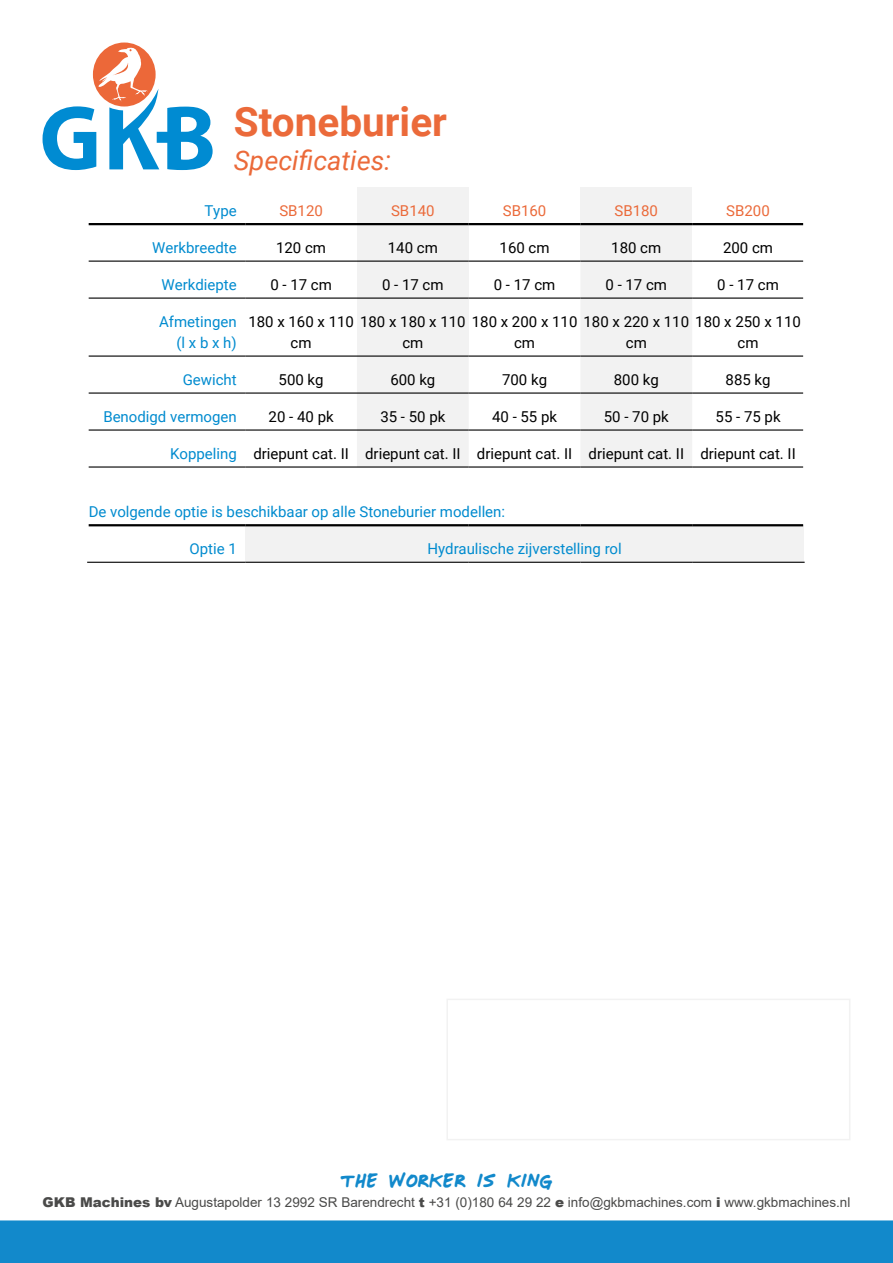
<style>
.page{position:relative;width:893px;height:1263px;background:#fff}
.page>*{position:absolute;margin:0;border:0;box-sizing:border-box;transform-origin:0 0}
.t1{font:700 40.5px "Roboto";color:#eb6a3a}
.t2{font:27px "Mr Marcoozie MEDIUM";color:#1289cb}
.t3{font:italic 27px "Roboto";color:#eb6a3a}
.t4{font:15px/21px "Roboto";color:#000}
.t5{font:15px/21px "Roboto";color:#008bcf;text-align:right}
.t6{font:15px "Roboto";color:#eb6a3a}
.t7{font:13.5px "Arial";color:#4a4a49}
.s1{color:#008bcf}
.s2{font-weight:900}
</style>
<div class="page">
<div style="left:0;top:1220px;width:893px;height:43px;background:#1289cb"></div>
<div style="left:93px;top:43px;width:63px;height:64px;background:#ec6839;border-radius:50%"></div>
<svg style="left:43px;top:47px;width:170px;height:123px"></svg>
<div style="left:446px;top:999px;width:404px;height:141px;border:2px solid #f2f2f2"></div>
<svg style="left:88px;top:223px;width:716px;height:244px"></svg>
<div style="left:357px;top:187px;width:112px;height:37px;background:#f2f2f2"></div>
<div style="left:580px;top:187px;width:112px;height:37px;background:#f2f2f2"></div>
<div style="left:357px;top:224px;width:112px;height:37px;background:#f2f2f2"></div>
<div style="left:580px;top:224px;width:112px;height:37px;background:#f2f2f2"></div>
<div style="left:357px;top:261px;width:112px;height:37px;background:#f2f2f2"></div>
<div style="left:357px;top:298px;width:112px;height:58px;background:#f2f2f2"></div>
<div style="left:357px;top:357px;width:112px;height:109px;background:#f2f2f2"></div>
<div style="left:580px;top:262px;width:112px;height:204px;background:#f2f2f2"></div>
<svg style="left:88px;top:467px;width:716px;height:95px"></svg>
<div style="left:245px;top:525px;width:559px;height:37px;background:#f2f2f2"></div>
<hr style="left:89px;top:261px;width:156px;height:1px;background:#000">
<hr style="left:89px;top:297px;width:156px;height:2px;background:#000">
<hr style="left:89px;top:355px;width:156px;height:2px;background:#000">
<hr style="left:89px;top:392px;width:156px;height:2px;background:#000">
<hr style="left:245px;top:392px;width:112px;height:2px;background:#000">
<hr style="left:357px;top:392px;width:112px;height:2px;background:#000">
<hr style="left:469px;top:392px;width:111px;height:2px;background:#000">
<hr style="left:580px;top:392px;width:112px;height:2px;background:#000">
<hr style="left:692px;top:392px;width:111px;height:2px;background:#000">
<hr style="left:89px;top:429px;width:156px;height:2px;background:#000">
<hr style="left:245px;top:429px;width:112px;height:2px;background:#000">
<hr style="left:357px;top:429px;width:112px;height:2px;background:#000">
<hr style="left:469px;top:429px;width:111px;height:2px;background:#000">
<hr style="left:580px;top:429px;width:112px;height:2px;background:#000">
<hr style="left:692px;top:429px;width:111px;height:2px;background:#000">
<hr style="left:89px;top:466px;width:156px;height:2px;background:#000">
<hr style="left:245px;top:466px;width:112px;height:2px;background:#000">
<hr style="left:357px;top:466px;width:112px;height:2px;background:#000">
<hr style="left:469px;top:466px;width:111px;height:2px;background:#000">
<hr style="left:580px;top:466px;width:112px;height:2px;background:#000">
<hr style="left:692px;top:466px;width:111px;height:2px;background:#000">
<hr style="left:245px;top:261px;width:112px;height:1px;background:#000">
<hr style="left:357px;top:261px;width:112px;height:1px;background:#000">
<hr style="left:469px;top:261px;width:111px;height:1px;background:#000">
<hr style="left:580px;top:261px;width:112px;height:1px;background:#000">
<hr style="left:692px;top:261px;width:111px;height:1px;background:#000">
<hr style="left:245px;top:297px;width:112px;height:2px;background:#000">
<hr style="left:357px;top:297px;width:112px;height:2px;background:#000">
<hr style="left:469px;top:297px;width:111px;height:2px;background:#000">
<hr style="left:580px;top:297px;width:112px;height:2px;background:#000">
<hr style="left:692px;top:297px;width:111px;height:2px;background:#000">
<hr style="left:245px;top:355px;width:112px;height:2px;background:#000">
<hr style="left:357px;top:355px;width:112px;height:2px;background:#000">
<hr style="left:469px;top:355px;width:111px;height:2px;background:#000">
<hr style="left:580px;top:355px;width:112px;height:2px;background:#000">
<hr style="left:692px;top:355px;width:111px;height:2px;background:#000">
<hr style="left:89px;top:223px;width:156px;height:2px;background:#000">
<hr style="left:245px;top:223px;width:112px;height:2px;background:#000">
<hr style="left:357px;top:223px;width:112px;height:2px;background:#000">
<hr style="left:469px;top:223px;width:111px;height:2px;background:#000">
<hr style="left:580px;top:223px;width:112px;height:2px;background:#000">
<hr style="left:692px;top:223px;width:111px;height:2px;background:#000">
<hr style="left:89px;top:524px;width:156px;height:2px;background:#000">
<hr style="left:245px;top:524px;width:112px;height:2px;background:#000">
<hr style="left:357px;top:524px;width:112px;height:2px;background:#000">
<hr style="left:469px;top:524px;width:111px;height:2px;background:#000">
<hr style="left:580px;top:524px;width:112px;height:2px;background:#000">
<hr style="left:692px;top:524px;width:111px;height:2px;background:#000">
<hr style="left:87px;top:562px;width:158px;height:1px;background:#000">
<hr style="left:245px;top:562px;width:112px;height:1px;background:#000">
<hr style="left:357px;top:562px;width:112px;height:1px;background:#000">
<hr style="left:469px;top:562px;width:111px;height:1px;background:#000">
<hr style="left:580px;top:562px;width:112px;height:1px;background:#000">
<hr style="left:692px;top:562px;width:113px;height:1px;background:#000">
<h1 class="t1" style="left:234px;top:93px;width:215px">Stoneburier</h1>
<h2 class="t3" style="left:234px;top:142px;width:159px">Specificaties:</h2>
<p class="t5" style="left:204px;top:199px;width:34px">Type</p>
<p class="t6" style="left:279px;top:200px;width:45px">SB120</p>
<p class="t6" style="left:391px;top:200px;width:45px">SB140</p>
<p class="t6" style="left:503px;top:200px;width:45px">SB160</p>
<p class="t6" style="left:614px;top:200px;width:45px">SB180</p>
<p class="t6" style="left:726px;top:200px;width:45px">SB200</p>
<p class="t5" style="left:152px;top:236px;width:86px">Werkbreedte</p>
<p class="t4" style="left:276px;top:236px;width:51px">120 cm</p>
<p class="t4" style="left:388px;top:236px;width:51px">140 cm</p>
<p class="t4" style="left:500px;top:236px;width:51px">160 cm</p>
<p class="t4" style="left:611px;top:236px;width:51px">180 cm</p>
<p class="t4" style="left:723px;top:236px;width:51px">200 cm</p>
<p class="t5" style="left:161px;top:273px;width:77px">Werkdiepte</p>
<p class="t4" style="left:270px;top:273px;width:63px">0 - 17 cm</p>
<p class="t4" style="left:382px;top:273px;width:63px">0 - 17 cm</p>
<p class="t4" style="left:494px;top:273px;width:63px">0 - 17 cm</p>
<p class="t4" style="left:605px;top:273px;width:63px">0 - 17 cm</p>
<p class="t4" style="left:717px;top:273px;width:63px">0 - 17 cm</p>
<p class="t5" style="left:159px;top:310px;width:79px">Afmetingen (l x b x h)</p>
<p class="t4" style="left:291px;top:310px;width:512px;text-indent:-42px">180 x 160 x 110 180 x 180 x 110 180 x 200 x 110 180 x 220 x 110 180 x 250 x 110 cm</p>
<p class="t4" style="left:402px;top:331px;width:22px">cm</p>
<p class="t4" style="left:514px;top:331px;width:22px">cm</p>
<p class="t4" style="left:626px;top:331px;width:22px">cm</p>
<p class="t4" style="left:737px;top:331px;width:22px">cm</p>
<p class="t5" style="left:183px;top:368px;width:56px">Gewicht</p>
<p class="t4" style="left:279px;top:368px;width:47px">500 kg</p>
<p class="t4" style="left:390px;top:368px;width:47px">600 kg</p>
<p class="t4" style="left:502px;top:368px;width:47px">700 kg</p>
<p class="t4" style="left:614px;top:368px;width:47px">800 kg</p>
<p class="t4" style="left:725px;top:368px;width:47px">885 kg</p>
<p class="t5" style="left:103px;top:405px;width:135px">Benodigd vermogen</p>
<p class="t4" style="left:269px;top:405px;width:67px">20 - 40 pk</p>
<p class="t4" style="left:380px;top:405px;width:67px">35 - 50 pk</p>
<p class="t4" style="left:492px;top:405px;width:67px">40 - 55 pk</p>
<p class="t4" style="left:604px;top:405px;width:67px">50 - 70 pk</p>
<p class="t4" style="left:716px;top:405px;width:67px">55 - 75 pk</p>
<p class="t4" style="left:170px;top:442px;width:627px"><span class="s1">Koppeling</span> driepunt cat. II driepunt cat. II driepunt cat. II driepunt cat. II driepunt cat. II</p>
<p class="t5" style="left:89px;top:500px;width:418px">De volgende optie is beschikbaar op alle Stoneburier modellen:</p>
<p class="t5" style="left:189px;top:537px;width:49px">Optie 1</p>
<p class="t5" style="left:427px;top:537px;width:196px">Hydraulische zijverstelling rol</p>
<h2 class="t2" style="left:340px;top:1166px;width:214px">the worker is king</h2>
<p class="t7" style="left:43px;top:1193px;width:809px"><span class="s2">GKB Machines bv</span> Augustapolder 13 2992 SR Barendrecht <span class="s2">t</span> +31 (0)180 64 29 22 <span class="s2">e</span> info@gkbmachines.com <span class="s2">i</span> www.gkbmachines.nl</p>
</div>
